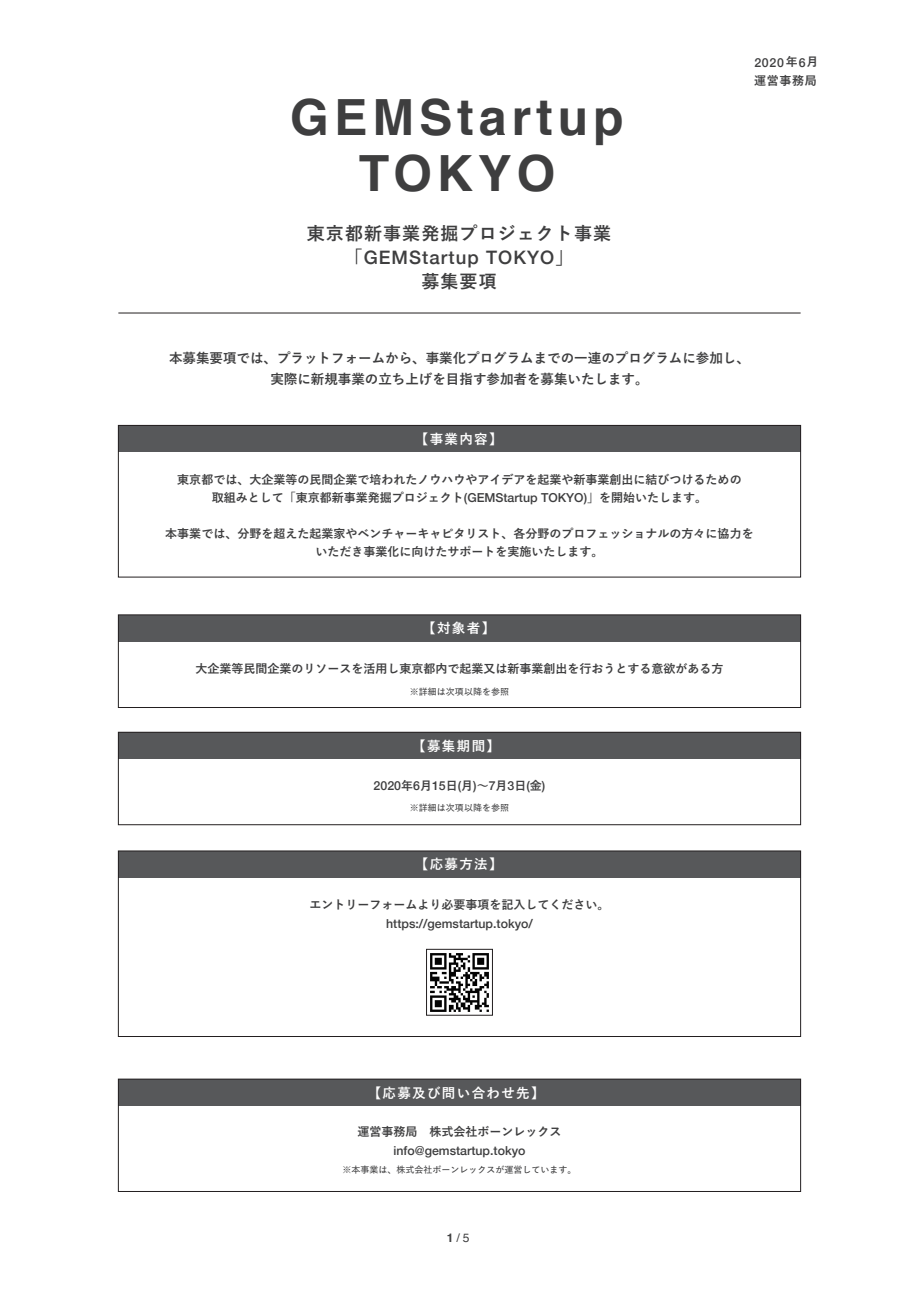
<style>
.page{position:relative;width:919px;height:1289px;background:#fff}
.page>*{position:absolute;margin:0;border:0;box-sizing:border-box;transform-origin:0 0}
.t1{font:700 49.95px/55.5px "Helvetica";letter-spacing:.1em;color:#3e3e3f;text-align:center}
.t2{font:500 18.6px "Helvetica Neue";letter-spacing:.06em;color:#3e3e3f}
.t3{font:18px "Yu Gothic Std B";letter-spacing:.06em;color:#3e3e3f}
.t4{font:13.5px/21px "Yu Gothic Std B";color:#3e3e3f;text-align:center}
.t5{font:13.5px "Yu Gothic Std B";letter-spacing:.1em;color:#fff}
.t6{font:500 12.3px "Helvetica Neue";color:#3e3e3f}
.t7{font:12px/18px "Yu Gothic Std B";color:#3e3e3f;text-align:center}
.t8{font:12px "Helvetica";color:#3e3e3f}
.t9{font:9px "Yu Gothic Std D";color:#3e3e3f}
.s1{font-family:"Yu Gothic Std B";font-weight:400;font-size:18px}
.s2{font-family:"Yu Gothic Std B";font-weight:400;font-size:12px}
.s3{font-family:"Helvetica Neue";font-weight:500;font-size:12.3px}
.s4{font-weight:700}
</style>
<div class="page">
<div style="left:118px;top:851px;width:682px;height:26px;background:#57585a"></div>
<div style="left:118px;top:850px;width:682px;height:186px;border:1px solid #231f20"></div>
<hr style="left:118px;top:312px;width:682px;height:1px;background:#231f20">
<div style="left:118px;top:425px;width:682px;height:27px;background:#57585a"></div>
<div style="left:118px;top:425px;width:682px;height:152px;border:1px solid #231f20"></div>
<div style="left:118px;top:732px;width:682px;height:26px;background:#57585a"></div>
<div style="left:118px;top:732px;width:682px;height:92px;border:1px solid #231f20"></div>
<div style="left:118px;top:615px;width:682px;height:26px;background:#57585a"></div>
<div style="left:118px;top:614px;width:682px;height:93px;border:1px solid #231f20"></div>
<div style="left:118px;top:1079px;width:682px;height:26px;background:#57585a"></div>
<div style="left:118px;top:1078px;width:682px;height:113px;border:1px solid #231f20"></div>
<img style="left:430px;top:953px;width:59px;height:59px">
<div style="left:426px;top:949px;width:66px;height:66px;border:1px solid #231f20"></div>
<h1 class="t1" style="left:290px;top:90px;width:335px">GEMStartup<br>TOKYO</h1>
<h3 class="t3" style="left:307px;top:219px;width:306px">東京都新事業発掘プロジェクト事業</h3>
<h2 class="t2" style="left:344px;top:242px;width:230px"><span class="s1">「</span>GEMStartup TOKYO<span class="s1">」</span></h2>
<h3 class="t3" style="left:421px;top:268px;width:77px">募集要項</h3>
<p class="t6" style="left:754px;top:52px;width:66px">2020<span class="s2">年</span>6<span class="s2">月</span></p>
<p class="t7" style="left:754px;top:71px;width:64px">運営事務局</p>
<p class="t4" style="left:169px;top:347px;width:582px">本募集要項では、プラットフォームから、事業化プログラムまでの一連のプログラムに参加し、実際に新規事業の立ち上げを目指す参加者を募集いたします。</p>
<p class="t5" style="left:415px;top:429px;width:89px">【事業内容】</p>
<p class="t7" style="left:177px;top:470px;width:565px">東京都では、大企業等の民間企業で培われたノウハウやアイデアを起業や新事業創出に結びつけるための取組みとして「東京都新事業発掘プロジェクト<span class="s3">(GEMStartup TOKYO)</span>」を開始いたします。</p>
<p class="t7" style="left:165px;top:524px;width:589px">本事業では、分野を超えた起業家やベンチャーキャピタリスト、各分野のプロフェッショナルの方々に協力をいただき事業化に向けたサポートを実施いたします。</p>
<p class="t5" style="left:422px;top:618px;width:74px">【対象者】</p>
<p class="t7" style="left:195px;top:659px;width:529px">大企業等民間企業のリソースを活用し東京都内で起業又は新事業創出を行おうとする意欲がある方</p>
<p class="t9" style="left:410px;top:684px;width:100px">※詳細は次項以降を参照</p>
<p class="t5" style="left:412px;top:735px;width:89px">【募集期間】</p>
<p class="t6" style="left:373px;top:775px;width:173px">2020<span class="s2">年</span>6<span class="s2">月</span>15<span class="s2">日</span>(<span class="s2">月</span>)<span class="s2">～</span>7<span class="s2">月</span>3<span class="s2">日</span>(<span class="s2">金</span>)</p>
<p class="t9" style="left:410px;top:801px;width:100px">※詳細は次項以降を参照</p>
<p class="t5" style="left:415px;top:854px;width:89px">【応募方法】</p>
<p class="t7" style="left:309px;top:895px;width:301px">エントリーフォームより必要事項を記入してください。</p>
<p class="t6" style="left:386px;top:914px;width:148px">https://gemstartup.tokyo/</p>
<p class="t5" style="left:367px;top:1082px;width:178px">【応募及び問い合わせ先】</p>
<p class="t7" style="left:357px;top:1122px;width:205px">運営事務局　株式会社ボーンレックス</p>
<p class="t6" style="left:393px;top:1140px;width:133px">info@gemstartup.tokyo</p>
<p class="t9" style="left:342px;top:1163px;width:235px">※本事業は、株式会社ボーンレックスが運営しています。</p>
<p class="t8" style="left:446px;top:1228px;width:24px"><span class="s4">1</span>/5</p>
</div>
